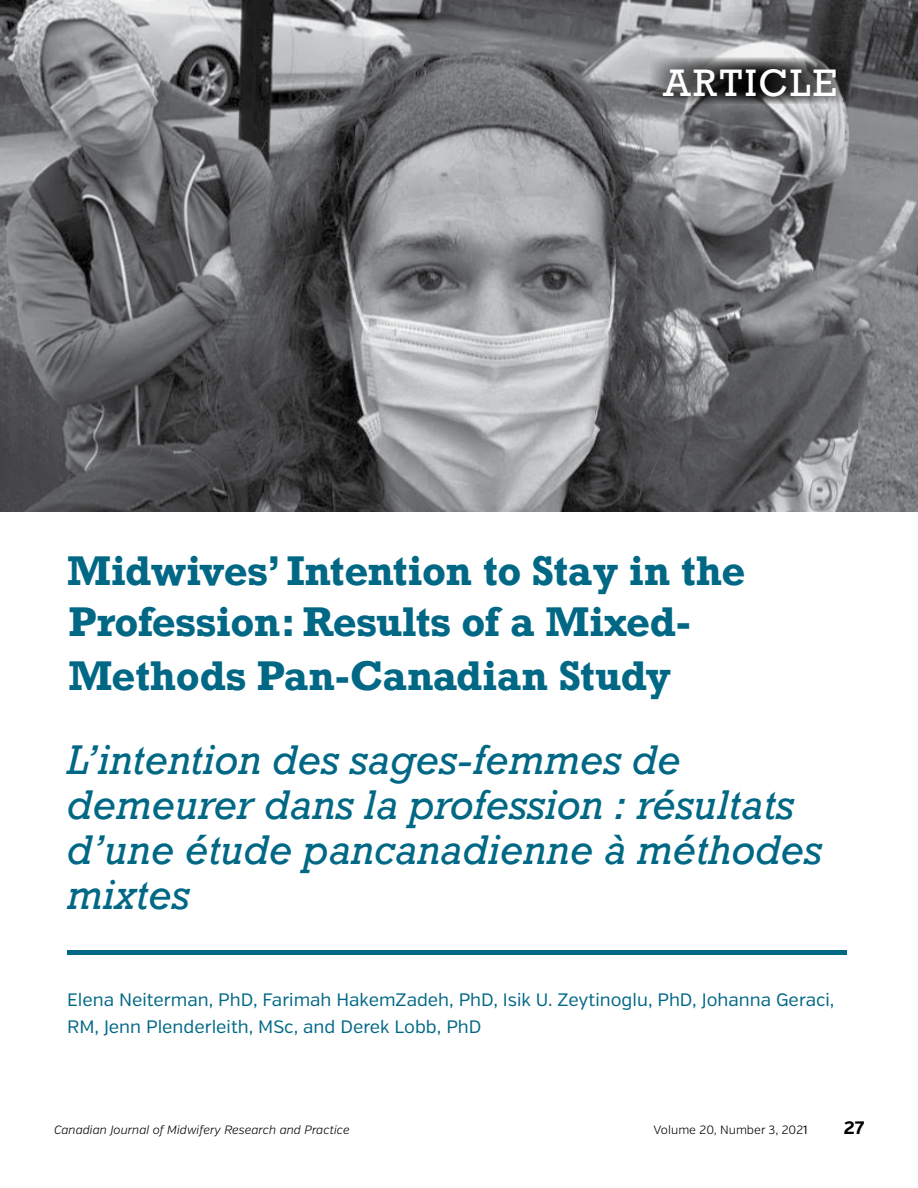
<style>
.page{position:relative;width:918px;height:1188px;background:#fff}
.page>*{position:absolute;margin:0;border:0;box-sizing:border-box;transform-origin:0 0}
.t1{font:italic 39px/45px "Rockwell";color:#006885}
.t2{font:700 39px/52.5px "Rockwell";letter-spacing:-.01em;color:#006885}
.t3{font:36px "Rockwell";letter-spacing:.05em;color:#fff}
.t4{font:18px/27px "Verb";color:#006885}
.t5{font:700 18px "Verb";color:#000}
.t6{font:italic 300 12px "Verb";color:#000}
.t7{font:300 12px "Verb";color:#000}
.s1{font-weight:400}
</style>
<div class="page">
<img style="left:0;top:0;width:918px;height:511px">
<div style="left:67px;top:950px;width:779px;height:5px;background:#006885"></div>
<svg style="left:650px;top:58px;width:208px;height:46px;background:#515152"></svg>
<h2 class="t3" style="left:663px;top:60px;width:176px">ARTICLE</h2>
<h1 class="t2" style="left:67px;top:544px;width:680px">Midwives’ Intention to Stay in the<br>Profession: Results of a Mixed-<br>Methods Pan-Canadian Study</h1>
<h1 class="t1" style="left:67px;top:738px;width:757px">L’intention des sages-femmes de demeurer dans la profession : résultats d’une étude pancanadienne à méthodes mixtes</h1>
<p class="t4" style="left:67px;top:987px;width:769px">Elena Neiterman, PhD, Farimah HakemZadeh, PhD, Isik U. Zeytinoglu, PhD, Johanna Geraci,<br>RM, Jenn Plenderleith, MSc, and Derek Lobb, PhD</p>
<p class="t6" style="left:54px;top:1123px;width:297px">Canadian Journal of Midwifery Research and Practice</p>
<p class="t7" style="left:654px;top:1123px;width:156px">Volume 20, Number 3, 202<span class="s1">1</span></p>
<p class="t5" style="left:844px;top:1117px;width:22px">27</p>
</div>
